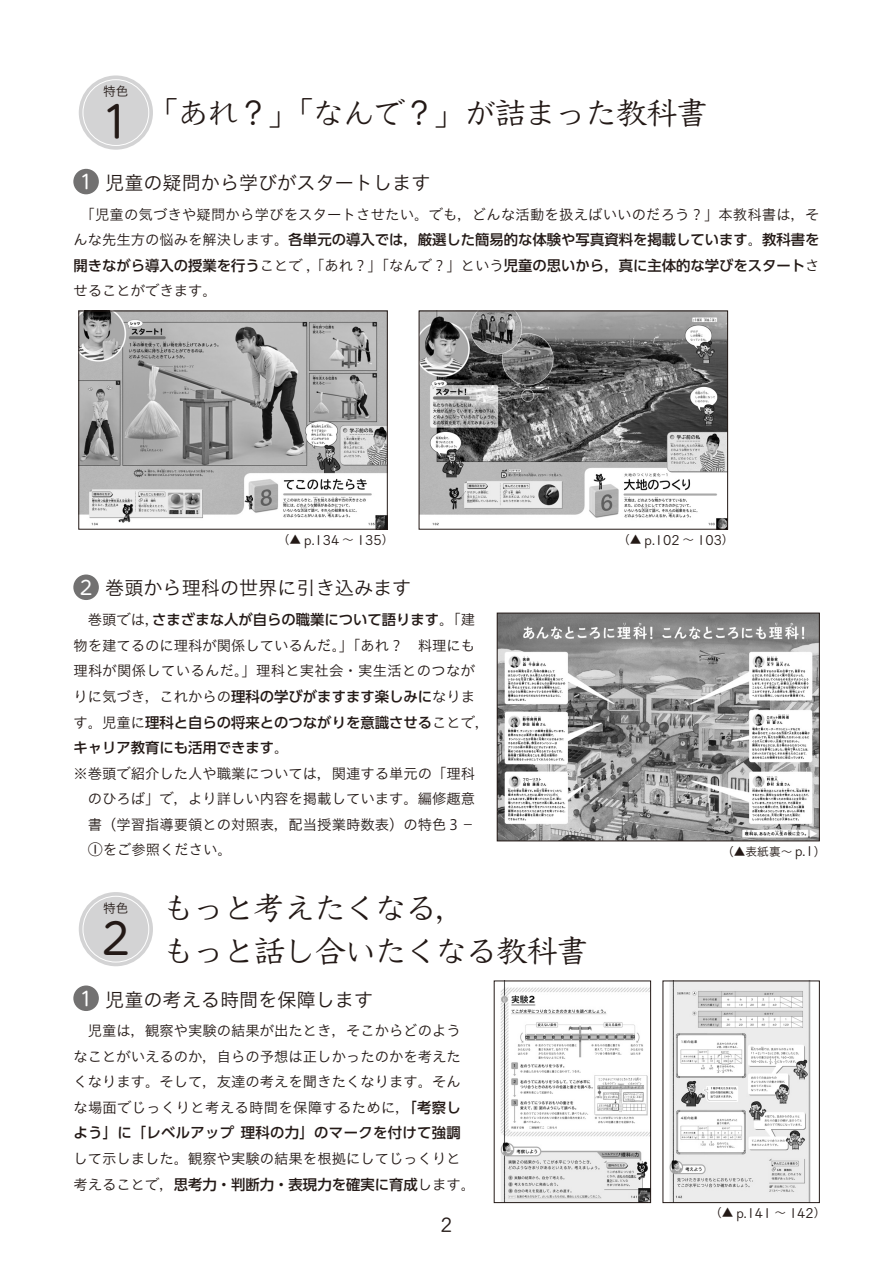
<style>
.page{position:relative;width:893px;height:1263px;background:#fff}
.page>*{position:absolute;margin:0;border:0;box-sizing:border-box;transform-origin:0 0}
.t1{font:42.45px "UD Shin M Go Pro";color:#231916}
.t2{font:500 31.95px/42.5px "Yu T Kyo New H";letter-spacing:-.05em;color:#231916}
.t3{font:19.2px "Hiragino UD Sans Std W3";color:#231916}
.t4{font:19.2px "Kyo KG Kn Std W3";color:#231916}
.t5{font:18.75px "Yu T Kyo Oubun Std Medium Alt";color:#231916}
.t6{font:14.4px/25.5px "Kyo KG Kn Std W3";color:#231916;text-align:justify}
.t7{font:500 14.4px/25.5px "UD Shin Go Pro";color:#231916}
.t8{font:14.4px "Hiragino UD Sans Std W3";color:#231916}
.t9{font:14.4px "Hiragino UD Sans Std W3";letter-spacing:.02em;color:#231916}
.t10{font:500 14.4px "UD Shin Go Pro";letter-spacing:.025em;color:#231916}
.t11{font:12.9px "Yu T Kyo Oubun Std Medium Alt";color:#231916}
.t12{font:12.75px "Hiragino UD Sans Std W3";color:#231916}
.t13{font:11.7px "Hiragino UD Sans Std W3";color:#231916}
.s1{font-family:"UD Shin M Go Pro";color:#fff}
.s2{font-family:"Hiragino UD Sans Std W3"}
.s3{font-family:"Yu TUD Kyo";font-weight:500}
.s4{font-family:"Kyo KG Kn Std W3";font-weight:400}
.s5{font-family:"Hiragino UD Sans Std W3";font-weight:400}
.s6{font-family:"Yu TUD Kyo"}
.s7{font-family:"Yu T Kyo Oubun Std Medium Alt";font-weight:400;font-size:15.75px}
.s8{font-family:"Hiragino UD Sans Std W3";font-size:11.7px}
.s9{font-family:"Kyo KG Kn Std W3"}
.s10{font-family:"Yu TUD Kyo";font-weight:500;font-size:15px}
.s11{font-family:"UD Shin Go Pro";font-weight:500}
.s12{font-family:"Yu T Kyo Oubun Std Medium Alt";font-size:12.9px}
</style>
<div class="page">
<div style="left:79px;top:75px;width:74px;height:75px;background:#d3d3d4;border-radius:50%"></div>
<div style="left:83px;top:79px;width:66px;height:67px;border:1px solid #fff;border-radius:50%"></div>
<div style="left:73px;top:169px;width:26px;height:25px;background:#727171;border-radius:50%"></div>
<img style="left:81px;top:313px;width:304px;height:214px">
<img style="left:421px;top:313px;width:305px;height:214px">
<img style="left:499px;top:615px;width:319px;height:224px">
<div style="left:497px;top:613px;width:323px;height:228px;border:1px solid #231916"></div>
<div style="left:73px;top:574px;width:26px;height:26px;background:#727171;border-radius:50%"></div>
<img style="left:669px;top:983px;width:142px;height:218px">
<div style="left:663px;top:981px;width:157px;height:222px;border:1px solid #231916"></div>
<img style="left:500px;top:983px;width:149px;height:218px">
<div style="left:494px;top:981px;width:157px;height:222px;border:1px solid #231916"></div>
<div style="left:79px;top:892px;width:74px;height:74px;background:#d3d3d4;border-radius:50%"></div>
<div style="left:83px;top:896px;width:66px;height:66px;border:1px solid #fff;border-radius:50%"></div>
<div style="left:73px;top:985px;width:26px;height:26px;background:#727171;border-radius:50%"></div>
<p class="t12" style="left:103px;top:82px;width:27px">特色</p>
<h1 class="t1" style="left:102px;top:88px;width:30px">1</h1>
<h3 class="t4" style="left:80px;top:173px;width:352px"><span class="s1">1</span> <span class="s2">児童</span>の<span class="s2">疑問</span>から<span class="s2">学</span>びがスタートします</h3>
<p class="t6" style="left:73px;top:201px;width:748px"><span class="s2">　「児童</span>の<span class="s2">気</span>づきや<span class="s2">疑問</span>から<span class="s2">学</span>びをスタートさせたい<span class="s3">。</span>でも<span class="s3">，</span>どんな<span class="s2">活動</span>を<span class="s2">扱</span>えばいいのだろう<span class="s2">？」本教科書</span>は<span class="s3">，</span>そ</p>
<p class="t7" style="left:73px;top:227px;width:748px"><span class="s4">んな</span><span class="s5">先生方</span><span class="s4">の</span><span class="s5">悩</span><span class="s4">みを</span><span class="s5">解決</span><span class="s4">します</span><span class="s6">。</span>各単元の導入では，厳選した簡易的な体験や写真資料を掲載しています<span class="s6">。</span>教科書を開きながら導入の授業を行う<span class="s4">ことで</span> <span class="s7">,</span><span class="s5">「</span><span class="s4">あれ</span><span class="s5">？」「</span><span class="s4">なんで</span><span class="s5">？」</span><span class="s4">という</span>児童の思いから，真に主体的な学びをスタート<span class="s4">さ</span></p>
<p class="t6" style="left:73px;top:278px;width:145px">せることができます<span class="s3">。</span></p>
<h2 class="t2" style="left:147px;top:92px;width:563px">「あれ？」「なんで？」が詰まった教科書</h2>
<p class="t11" style="left:278px;top:533px;width:117px"><span class="s8">（▲</span> p.134 <span class="s8">～</span> 135<span class="s8">）</span></p>
<p class="t11" style="left:618px;top:533px;width:117px"><span class="s8">（▲</span> p.102 <span class="s8">～</span> 103<span class="s8">）</span></p>
<h3 class="t3" style="left:80px;top:573px;width:333px"><span class="s1">2</span> 巻頭<span class="s9">から</span>理科<span class="s9">の</span>世界<span class="s9">に</span>引<span class="s9">き</span>込<span class="s9">みます</span></h3>
<p class="t7" style="left:73px;top:607px;width:403px"><span class="s5">　巻頭</span><span class="s4">では</span><span class="s6">，</span>さまざまな人が自らの職業について語ります<span class="s6">。</span><span class="s5">「建</span></p>
<p class="t6" style="left:73px;top:633px;width:403px"><span class="s2">物</span>を<span class="s2">建</span>てるのに<span class="s2">理科</span>が<span class="s2">関係</span>しているんだ<span class="s3">。</span><span class="s2">」「</span>あれ<span class="s2">？　料理</span>にも</p>
<p class="t9" style="left:73px;top:660px;width:403px">理科<span class="s9">が</span>関係<span class="s9">しているんだ</span><span class="s3">。</span>」理科<span class="s9">と</span>実社会・実生活<span class="s9">とのつなが</span></p>
<p class="t7" style="left:73px;top:683px;width:418px"><span class="s4">りに</span><span class="s5">気</span><span class="s4">づき</span><span class="s6">，</span><span class="s4">これからの</span>理科の学びがますます楽しみに<span class="s4">なります</span><span class="s6">。</span><span class="s5">児童</span><span class="s4">に</span>理科と自らの将来とのつながりを意識させる<span class="s4">ことで</span><span class="s6">，</span>キャリア教育にも活用できます<span class="s6">。</span></p>
<p class="t8" style="left:73px;top:762px;width:403px">※巻頭<span class="s9">で</span>紹介<span class="s9">した</span>人<span class="s9">や</span>職業<span class="s9">については</span><span class="s3">，</span>関連<span class="s9">する</span>単元<span class="s9">の</span>「理科</p>
<p class="t6" style="left:88px;top:786px;width:389px">のひろば<span class="s2">」</span>で<span class="s3">，</span>より<span class="s2">詳</span>しい<span class="s2">内容</span>を<span class="s2">掲載</span>しています<span class="s3">。</span><span class="s2">編修趣意</span></p>
<p class="t8" style="left:88px;top:813px;width:389px">書（学習指導要領<span class="s9">との</span>対照表<span class="s3">，</span>配当授業時数表）<span class="s9">の</span>特色３－</p>
<p class="t6" style="left:88px;top:837px;width:146px"><span class="s10">①</span>をご<span class="s2">参照</span>ください<span class="s3">。</span></p>
<p class="t12" style="left:103px;top:898px;width:27px">特色</p>
<h1 class="t1" style="left:102px;top:904px;width:30px">2</h1>
<h2 class="t2" style="left:163px;top:887px;width:427px">もっと考えたくなる，<br>もっと話し合いたくなる教科書</h2>
<h3 class="t3" style="left:80px;top:985px;width:295px"><span class="s1">1</span> 児童<span class="s9">の</span>考<span class="s9">える</span>時間<span class="s9">を</span>保障<span class="s9">します</span></h3>
<p class="t6" style="left:73px;top:1018px;width:389px"><span class="s2">　児童</span>は<span class="s3">，</span><span class="s2">観察</span>や<span class="s2">実験</span>の<span class="s2">結果</span>が<span class="s2">出</span>たとき<span class="s3">，</span>そこからどのようなことがいえるのか<span class="s3">，</span><span class="s2">自</span>らの<span class="s2">予想</span>は<span class="s2">正</span>しかったのかを<span class="s2">考</span>えたくなります<span class="s3">。</span>そして<span class="s3">，</span><span class="s2">友達</span>の<span class="s2">考</span>えを<span class="s2">聞</span>きたくなります<span class="s3">。</span>そんな<span class="s2">場面</span>でじっくりと<span class="s2">考</span>える<span class="s2">時間</span>を<span class="s2">保障</span>するために<span class="s3">，</span><span class="s11">「考察し</span></p>
<p class="t10" style="left:73px;top:1121px;width:389px">よう」に「レベルアップ 理科の力」のマークを付けて強調</p>
<p class="t6" style="left:73px;top:1146px;width:389px">して<span class="s2">示</span>しました<span class="s3">。</span><span class="s2">観察</span>や<span class="s2">実験</span>の<span class="s2">結果</span>を<span class="s2">根拠</span>にしてじっくりと</p>
<p class="t7" style="left:73px;top:1171px;width:403px"><span class="s5">考</span><span class="s4">えることで</span><span class="s6">，</span>思考力・判断力・表現力を確実に育成<span class="s4">します</span><span class="s6">。</span></p>
<h3 class="t5" style="left:440px;top:1216px;width:14px">2</h3>
<p class="t13" style="left:722px;top:842px;width:105px">（▲表紙裏～ <span class="s12">p.1</span>）</p>
<p class="t11" style="left:710px;top:1207px;width:117px"><span class="s8">（▲</span> p.141 <span class="s8">～</span> 142<span class="s8">）</span></p>
</div>
